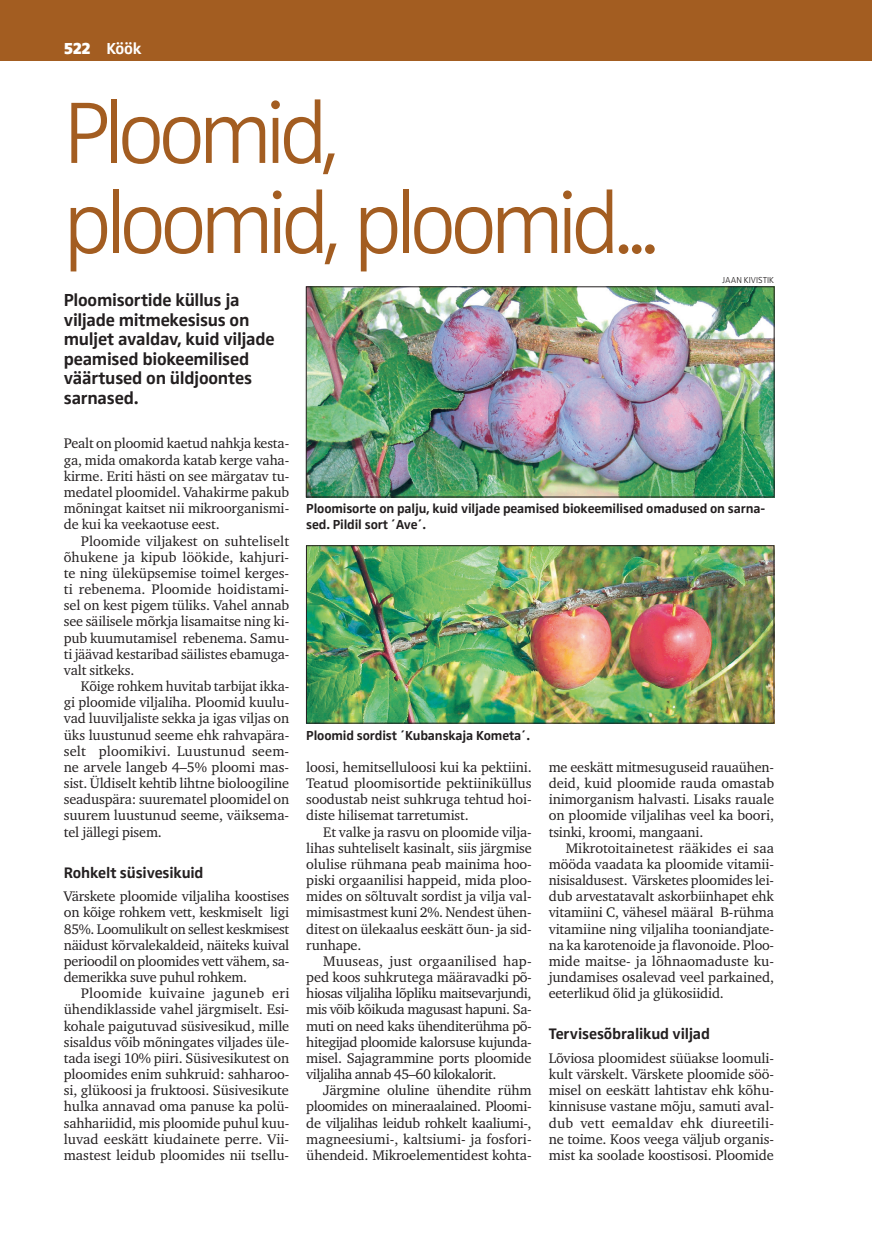
<style>
.page{position:relative;width:872px;height:1234px;background:#fff}
.page>*{position:absolute;margin:0;border:0;box-sizing:border-box;transform-origin:0 0}
.t1{font:300 90px/90px "Zwo Pro";letter-spacing:-.07em;color:#a35d21}
.t2{font:700 18px/19.5px "Zwo Pro";letter-spacing:-.015em;color:#231f20}
.t3{font:700 16.5px "Zwo Pro";color:#fff}
.t4{font:700 15.75px "Zwo Pro";letter-spacing:-.01em;color:#231f20}
.t5{font:14.25px/16.2px "Charter ITC";letter-spacing:-.01em;color:#231f20;text-align:justify}
.t6{font:700 13.5px/16.2px "Zwo Pro";letter-spacing:-.01em;color:#231f20}
.t7{font:300 9px "Zwo Pro";color:#231f20}
.s1{font-weight:900}
</style>
<div class="page">
<div style="left:0;top:0;width:872px;height:60px;background:#a35d21"></div>
<img style="left:308px;top:288px;width:464px;height:207px">
<div style="left:306px;top:286px;width:468px;height:211px;border:1px solid #231f20"></div>
<img style="left:308px;top:547px;width:464px;height:174px">
<div style="left:306px;top:545px;width:468px;height:178px;border:1px solid #231f20"></div>
<p class="t3" style="left:64px;top:39px;width:79px"><span class="s1">522</span> Köök</p>
<h1 class="t1" style="left:64px;top:90px;width:596px">Ploomid,<br>ploomid, ploomid...</h1>
<p class="t7" style="left:722px;top:275px;width:54px">JAAN KIVISTIK</p>
<p class="t2" style="left:64px;top:291px;width:212px">Ploomisortide küllus ja viljade mitmekesisus on muljet avaldav, kuid viljade peamised biokeemilised väärtused on üldjoontes sarnased.</p>
<p class="t5" style="left:64px;top:435px;width:227px">Pealt on ploomid kaetud nahkja kesta&shy;ga, mida omakorda katab kerge vaha&shy;kirme. Eriti hästi on see märgatav tu&shy;medatel ploomidel. Vahakirme pakub mõningat kaitset nii mikroorganismi&shy;de kui ka veekaotuse eest.</p>
<p class="t5" style="left:64px;top:532px;width:227px;text-indent:17px">Ploomide viljakest on suhteliselt õhukene ja kipub löökide, kahjuri&shy;te ning üleküpsemise toimel kerges&shy;ti rebenema. Ploomide hoidistami&shy;sel on kest pigem tüliks. Vahel annab see säilisele mõrkja lisamaitse ning ki&shy;pub kuumutamisel rebenema. Samu&shy;ti jäävad kestaribad säilistes ebamuga&shy;valt sitkeks.</p>
<p class="t5" style="left:64px;top:678px;width:227px;text-indent:17px">Kõige rohkem huvitab tarbijat ikka&shy;gi ploomide viljaliha. Ploomid kuulu&shy;vad luuviljaliste sekka ja igas viljas on üks luustunud seeme ehk rahvapära&shy;selt ploomikivi. Luustunud seem&shy;ne arvele langeb 4–5% ploomi mas&shy;sist. Üldiselt kehtib lihtne bioloogiline seaduspära: suurematel ploomidel on suurem luustunud seeme, väiksema&shy;tel jällegi pisem.</p>
<p class="t4" style="left:64px;top:863px;width:141px">Rohkelt süsivesikuid</p>
<p class="t5" style="left:64px;top:888px;width:227px">Värskete ploomide viljaliha koostises on kõige rohkem vett, keskmiselt ligi 85%. Loomulikult on sellest keskmisest näidust kõrvalekaldeid, näiteks kuival perioodil on ploomides vett vähem, sa&shy;demerikka suve puhul rohkem.</p>
<p class="t5" style="left:64px;top:985px;width:227px;text-indent:17px">Ploomide kuivaine jaguneb eri ühendiklasside vahel järgmiselt. Esi&shy;kohale paigutuvad süsivesikud, mille sisaldus võib mõningates viljades üle&shy;tada isegi 10% piiri. Süsivesikutest on ploomides enim suhkruid: sahharoo&shy;si, glükoosi ja fruktoosi. Süsivesikute hulka annavad oma panuse ka polü&shy;sahhariidid, mis ploomide puhul kuu&shy;luvad eeskätt kiudainete perre. Vii&shy;mastest leidub ploomides nii tsellu-</p>
<p class="t6" style="left:306px;top:500px;width:460px">Ploomisorte on palju, kuid viljade peamised biokeemilised omadused on sarna&shy;sed. Pildil sort ´Ave´.</p>
<p class="t6" style="left:306px;top:727px;width:225px">Ploomid sordist ´Kubanskaja Kometa´.</p>
<p class="t5" style="left:306px;top:758px;width:227px">loosi, hemitselluloosi kui ka pektiini.<br>Teatud ploomisortide pektiiniküllus soodustab neist suhkruga tehtud hoi&shy;diste hilisemat tarretumist.</p>
<p class="t5" style="left:306px;top:823px;width:227px;text-indent:17px">Et valke ja rasvu on ploomide vilja&shy;lihas suhteliselt kasinalt, siis järgmise olulise rühmana peab mainima hoo&shy;piski orgaanilisi happeid, mida ploo&shy;mides on sõltuvalt sordist ja vilja val&shy;mimisastmest kuni 2%. Nendest ühen&shy;ditest on ülekaalus eeskätt õun- ja sid&shy;runhape.</p>
<p class="t5" style="left:306px;top:952px;width:227px;text-indent:17px">Muuseas, just orgaanilised hap&shy;ped koos suhkrutega määravadki põ&shy;hiosas viljaliha lõpliku maitsevarjundi, mis võib kõikuda magusast hapuni. Sa&shy;muti on need kaks ühenditerühma põ&shy;hitegijad ploomide kalorsuse kujunda&shy;misel. Sajagrammine ports ploomide viljaliha annab 45–60 kilokalorit.</p>
<p class="t5" style="left:306px;top:1081px;width:227px;text-indent:17px">Järgmine oluline ühendite rühm ploomides on mineraalained. Ploomi&shy;de viljalihas leidub rohkelt kaaliumi-, magneesiumi-, kaltsiumi- ja fosfori&shy;ühendeid. Mikroelementidest kohta-</p>
<p class="t5" style="left:549px;top:758px;width:227px">me eeskätt mitmesuguseid rauaühen&shy;deid, kuid ploomide rauda omastab inimorganism halvasti. Lisaks rauale on ploomide viljalihas veel ka boori, tsinki, kroomi, mangaani.</p>
<p class="t5" style="left:549px;top:839px;width:227px;text-indent:17px">Mikrotoitainetest rääkides ei saa mööda vaadata ka ploomide vitamii&shy;nisisaldusest. Värsketes ploomides lei&shy;dub arvestatavalt askorbiinhapet ehk vitamiini C, vähesel määral B-rühma vitamiine ning viljaliha tooniandjate&shy;na ka karotenoide ja flavonoide. Ploo&shy;mide maitse- ja lõhnaomaduste ku&shy;jundamises osalevad veel parkained, eeterlikud õlid ja glükosiidid.</p>
<p class="t4" style="left:549px;top:1024px;width:163px">Tervisesõbralikud viljad</p>
<p class="t5" style="left:549px;top:1049px;width:227px">Lõviosa ploomidest süüakse loomuli&shy;kult värskelt. Värskete ploomide söö&shy;misel on eeskätt lahtistav ehk kõhu&shy;kinnisuse vastane mõju, samuti aval&shy;dub vett eemaldav ehk diureetili&shy;ne toime. Koos veega väljub organis&shy;mist ka soolade koostisosi. Ploomide</p>
</div>
